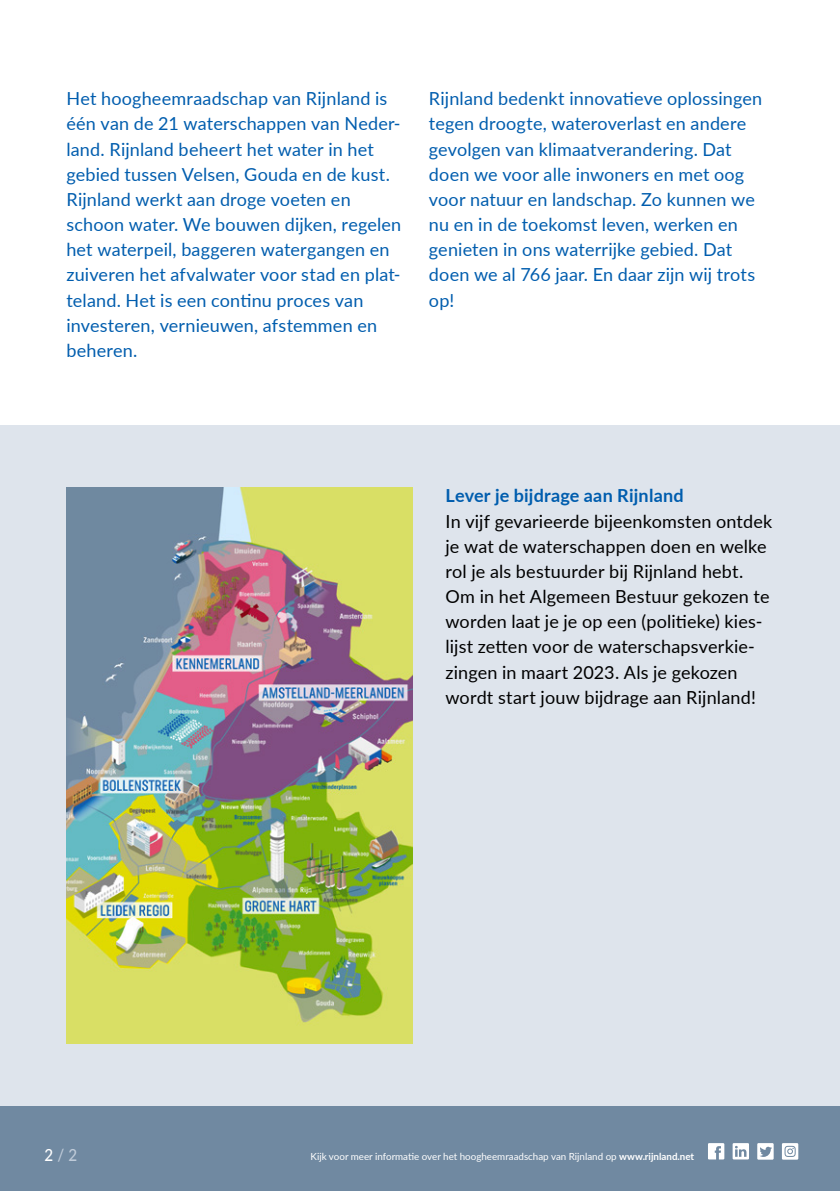
<style>
.page{position:relative;width:840px;height:1191px;background:#fff}
.page>*{position:absolute;margin:0;border:0;box-sizing:border-box;transform-origin:0 0}
.t1{font:18px/25.2px "Lato";letter-spacing:.01em;color:#005dae}
.t2{font:18px/25.2px "Lato";letter-spacing:.01em;color:#000}
.t3{font:700 18px "Lato";letter-spacing:.01em;color:#005dae}
.t4{font:500 16.8px "Lato";color:#bfcbd9;scale:.9 1}
.t5{font:9.8px "Lato";color:#fff}
.s1{color:#fff}
.s2{font-weight:700}
</style>
<div class="page">
<div style="left:0;top:1105px;width:839px;height:86px;background:#7089a1"></div>
<svg style="left:732px;top:1143px;width:16px;height:16px"></svg>
<svg style="left:708px;top:1143px;width:16px;height:16px"></svg>
<svg style="left:757px;top:1143px;width:16px;height:16px"></svg>
<svg style="left:781px;top:1143px;width:16px;height:16px"></svg>
<div style="left:0;top:425px;width:839px;height:680px;background:#dee4ec"></div>
<img style="left:66px;top:488px;width:346px;height:555px">
<p class="t1" style="left:66px;top:85px;width:336px">Het hoogheemraadschap van Rijnland is één van de 21 waterschappen van Neder&shy;land. Rijnland beheert het water in het gebied tussen Velsen, Gouda en de kust.<br>Rijnland werkt aan droge voeten en schoon water. We bouwen dijken, regelen het waterpeil, baggeren watergangen en zuiveren het afvalwater voor stad en plat&shy;teland. Het is een continu proces van investeren, vernieuwen, afstemmen en beheren.</p>
<p class="t1" style="left:428px;top:85px;width:334px">Rijnland bedenkt innovatieve oplossingen tegen droogte, wateroverlast en andere gevolgen van klimaatverandering. Dat doen we voor alle inwoners en met oog voor natuur en landschap. Zo kunnen we nu en in de toekomst leven, werken en genieten in ons waterrijke gebied. Dat doen we al 766 jaar. En daar zijn wij trots op!</p>
<p class="t3" style="left:445px;top:482px;width:239px">Lever je bijdrage aan Rijnland</p>
<p class="t2" style="left:445px;top:507px;width:328px">In vijf gevarieerde bijeenkomsten ontdek je wat de waterschappen doen en welke rol je als bestuurder bij Rijnland hebt.<br>Om in het Algemeen Bestuur gekozen te worden laat je je op een (politieke) kies&shy;lijst zetten voor de waterschapsverkie&shy;zingen in maart 2023. Als je gekozen wordt start jouw bijdrage aan Rijnland!</p>
<p class="t4" style="left:44px;top:1142px;width:38px"><span class="s1">2</span> / 2</p>
<p class="t5" style="left:310px;top:1149px;width:385px">Kijk voor meer informatie over het hoogheemraadschap van Rijnland op <span class="s2">www.rijnland.net</span></p>
</div>
